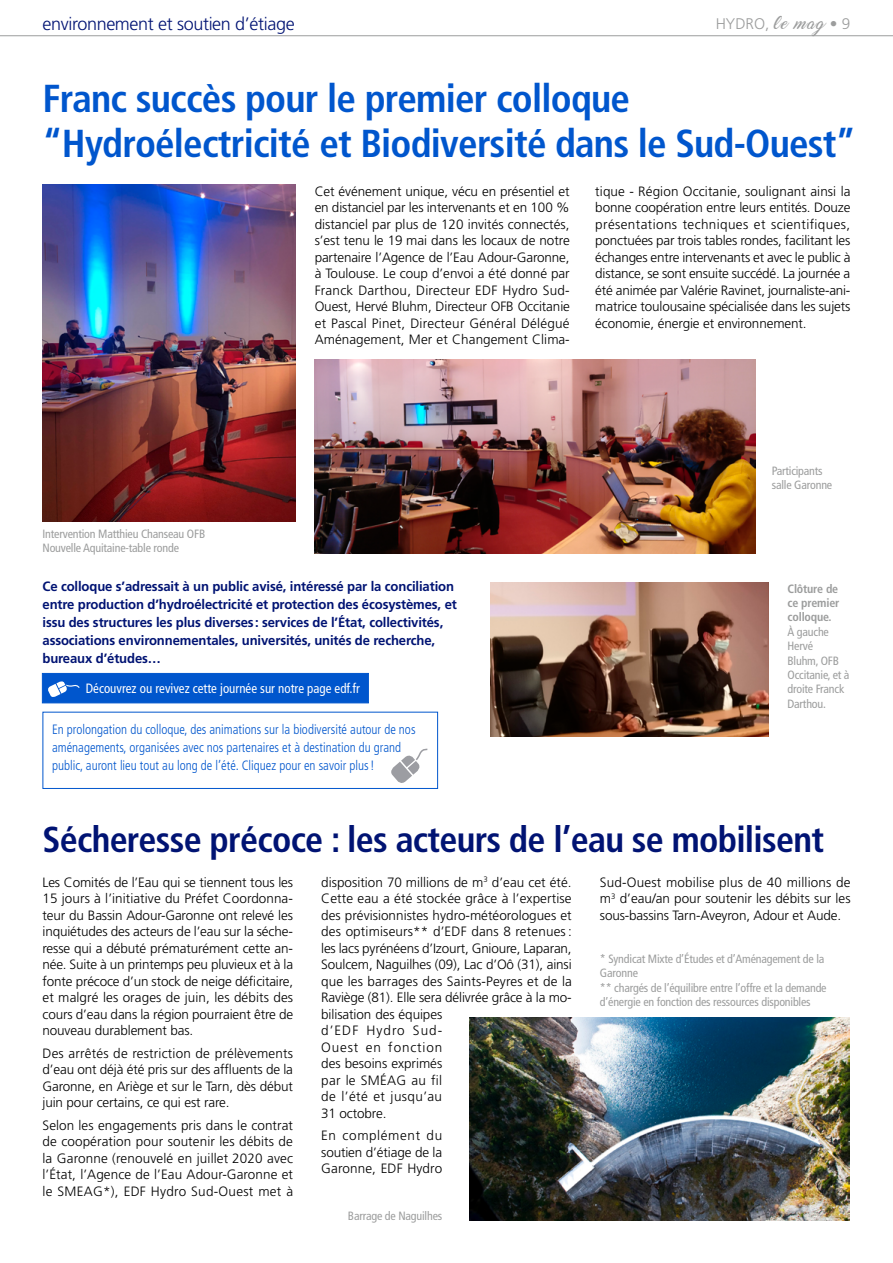
<style>
.page{position:relative;width:893px;height:1263px;background:#fff}
.page>*{position:absolute;margin:0;border:0;box-sizing:border-box;transform-origin:0 0}
.t1{font:700 condensed 39px/45px "Frutiger";letter-spacing:-.02em;color:#0056cd}
.t2{font:700 condensed 36px "Frutiger";letter-spacing:-.02em;color:#001373}
.t3{font:300 18px "Frutiger";letter-spacing:-.02em;color:#001373}
.t4{font:300 15.3px "Frutiger";color:#9c9d9d}
.t5{font:300 13.5px/16.5px "Frutiger";color:#000;text-align:justify}
.t6{font:700 13.5px/18px "Frutiger";letter-spacing:-.01em;color:#001373}
.t7{font:300 condensed 13.5px/18px "Frutiger";color:#0056cd;scale:.96 1}
.t8{font:condensed 13.5px "Frutiger";color:#fff;scale:.96 1}
.t9{font:condensed 12px/14.4px "Frutiger";letter-spacing:-.015em;color:#9c9d9d}
.t10{font:700 condensed 12px/14.4px "Frutiger";letter-spacing:-.015em;color:#9c9d9d;text-align:justify}
.s1{font-family:"Marguerite";font-weight:400;font-size:13.2px}
</style>
<div class="page">
<svg style="left:716px;top:36px;width:120px;height:1px"></svg>
<img style="left:43px;top:185px;width:252px;height:337px">
<img style="left:490px;top:583px;width:279px;height:153px">
<img style="left:315px;top:359px;width:441px;height:195px">
<div style="left:42px;top:673px;width:327px;height:30px;background:#0056cd"></div>
<svg style="left:48px;top:681px;width:32px;height:16px"></svg>
<hr style="left:0;top:35px;width:893px;height:1px;background:#9c9d9d">
<img style="left:469px;top:1018px;width:381px;height:202px">
<div style="left:43px;top:712px;width:395px;height:77px;background:#fff;border:1px solid #0056cd"></div>
<svg style="left:391px;top:748px;width:37px;height:35px"></svg>
<h3 class="t3" style="left:43px;top:14px;width:254px">environnement et soutien d’étiage</h3>
<p class="t4" style="left:716px;top:15px;width:136px">HYDRO, <span class="s1">le mag</span>• 9</p>
<h1 class="t1" style="left:43px;top:76px;width:815px">Franc succès pour le premier colloque “Hydroélectricité et Biodiversité dans le Sud-Ouest”</h1>
<p class="t5" style="left:315px;top:183px;width:257px">Cet événement unique, vécu en présentiel et en distanciel par les intervenants et en 100 % distanciel par plus de 120 invités connectés, s’est tenu le 19 mai dans les locaux de notre partenaire l’Agence de l’Eau Adour-Garonne, à Toulouse. Le coup d’envoi a été donné par Franck Darthou, Directeur EDF Hydro Sud-Ouest, Hervé Bluhm, Directeur OFB Occitanie et Pascal Pinet, Directeur Général Délégué Aménagement, Mer et Changement Clima-</p>
<p class="t5" style="left:595px;top:183px;width:257px">tique - Région Occitanie, soulignant ainsi la bonne coopération entre leurs entités. Douze présentations techniques et scientifiques, ponctuées par trois tables rondes, facilitant les échanges entre intervenants et avec le public à distance, se sont ensuite succédé. La journée a été animée par Valérie Ravinet, journaliste-ani&shy;matrice toulousaine spécialisée dans les sujets économie, énergie et environnement.</p>
<p class="t9" style="left:43px;top:526px;width:164px">Intervention Matthieu Chanseau OFB<br>Nouvelle Aquitaine-table ronde</p>
<p class="t6" style="left:43px;top:577px;width:416px">Ce colloque s’adressait à un public avisé, intéressé par la conciliation entre production d’hydroélectricité et protection des écosystèmes, et issu des structures les plus diverses: services de l’État, collectivités, associations environnementales, universités, unités de recherche, bureaux d’études…</p>
<p class="t8" style="left:86px;top:681px;width:287px">Découvrez ou revivez cette journée sur notre page edf.fr</p>
<p class="t7" style="left:52px;top:720px;width:380px">En prolongation du colloque, des animations sur la biodiversité autour de nos aménagements, organisées avec nos partenaires et à destination du grand public, auront lieu tout au long de l’été. Cliquez pour en savoir plus!</p>
<p class="t9" style="left:772px;top:463px;width:62px">Participants salle Garonne</p>
<p class="t10" style="left:787px;top:581px;width:53px">Clôture de ce premier colloque.</p>
<p class="t9" style="left:787px;top:624px;width:63px">À gauche<br>Hervé<br>Bluhm, OFB<br>Occitanie, et à droite Franck<br>Darthou.</p>
<h2 class="t2" style="left:43px;top:818px;width:783px">Sécheresse précoce : les acteurs de l’eau se mobilisent</h2>
<p class="t5" style="left:43px;top:874px;width:252px">Les Comités de l’Eau qui se tiennent tous les 15 jours à l’initiative du Préfet Coordonna&shy;teur du Bassin Adour-Garonne ont relevé les inquiétudes des acteurs de l’eau sur la séche&shy;resse qui a débuté prématurément cette an&shy;née. Suite à un printemps peu pluvieux et à la fonte précoce d’un stock de neige déficitaire, et malgré les orages de juin, les débits des cours d’eau dans la région pourraient être de nouveau durablement bas.</p>
<p class="t5" style="left:43px;top:1045px;width:252px">Des arrêtés de restriction de prélèvements d’eau ont déjà été pris sur des affluents de la Garonne, en Ariège et sur le Tarn, dès début juin pour certains, ce qui est rare.</p>
<p class="t5" style="left:43px;top:1117px;width:252px">Selon les engagements pris dans le contrat de coopération pour soutenir les débits de la Garonne (renouvelé en juillet 2020 avec l’État, l’Agence de l’Eau Adour-Garonne et le SMEAG*), EDF Hydro Sud-Ouest met à</p>
<p class="t5" style="left:321px;top:874px;width:252px;text-align:left">disposition 70 millions de m<sup>3</sup> d’eau cet été.<br>Cette eau a été stockée grâce à l’expertise des prévisionnistes hydro-météorologues et des optimiseurs** d’EDF dans 8 retenues: les lacs pyrénéens d’Izourt, Gnioure, Laparan,<br>Soulcem, Naguilhes (09), Lac d’Oô (31), ainsi que les barrages des Saints-Peyres et de la<br>Raviège (81). Elle sera délivrée grâce à la mo&shy;bilisation des équipes<br>d’EDF Hydro Sud-<br>Ouest en fonction<br>des besoins exprimés<br>par le SMÉAG au fil<br>de l’été et jusqu’au<br>31 octobre.</p>
<p class="t5" style="left:321px;top:1127px;width:123px">En complément du soutien d’étiage de la Garonne, EDF Hydro</p>
<p class="t9" style="left:348px;top:1208px;width:96px">Barrage de Naguilhes</p>
<p class="t5" style="left:600px;top:874px;width:252px">Sud-Ouest mobilise plus de 40 millions de m<sup>3</sup> d’eau/an pour soutenir les débits sur les sous-bassins Tarn-Aveyron, Adour et Aude.</p>
<p class="t9" style="left:600px;top:951px;width:228px">* Syndicat Mixte d’Études et d’Aménagement de la Garonne<br>** chargés de l’équilibre entre l’offre et la demande d’énergie en fonction des ressources disponibles</p>
</div>
